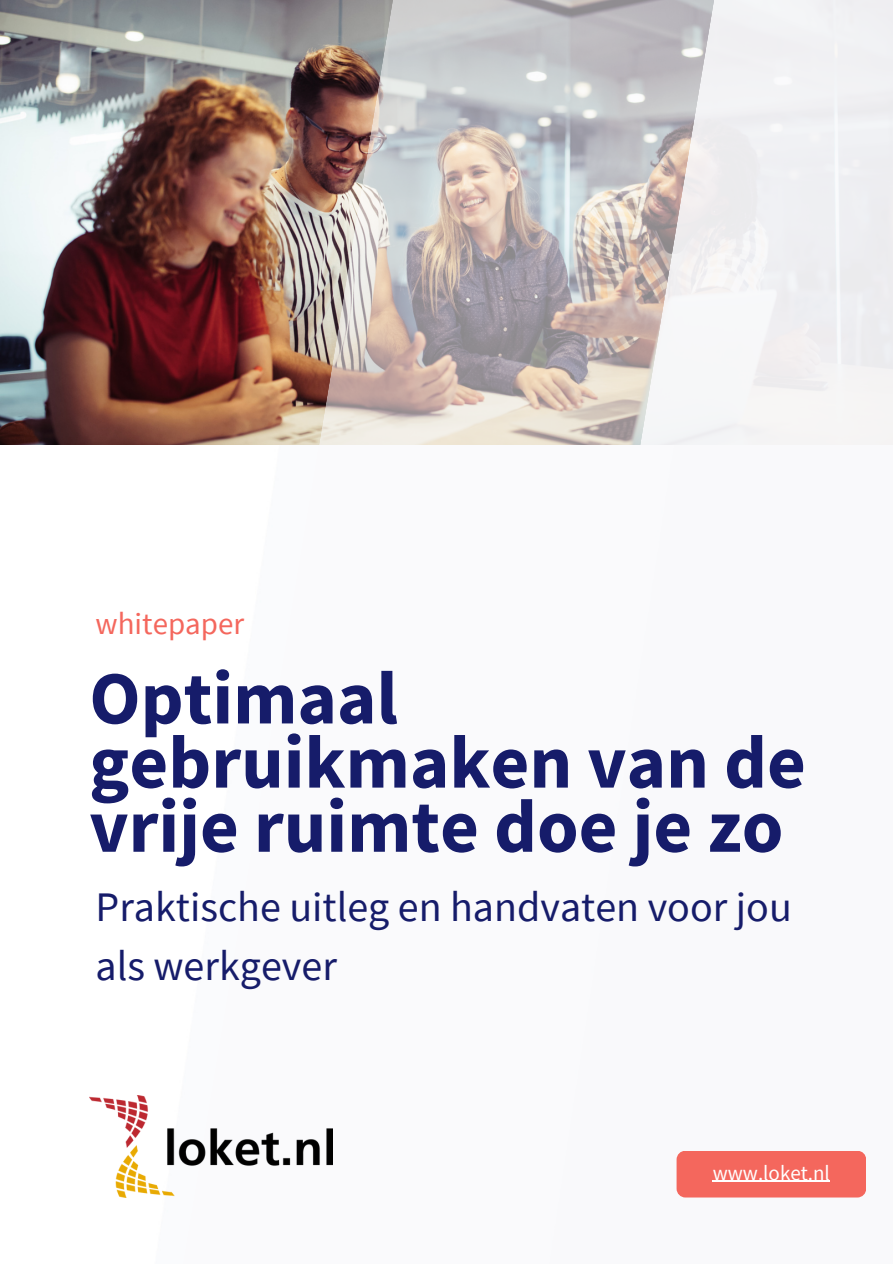
<style>
.page{position:relative;width:893px;height:1264px;background:#fff}
.page>*{position:absolute;margin:0;border:0;box-sizing:border-box;transform-origin:0 0}
.t1{font:700 75px/64.2px "Source Sans Pro";color:#161c6a}
.t2{font:42px/58.5px "Source Sans Pro";color:#161c6a}
.t3{font:30.9px "Source Sans Pro";color:#f4675d}
.t4{font:21px "Source Sans Pro";color:#fff}
</style>
<div class="page">
<img style="left:0;top:0;width:177px;height:444px">
<img style="left:177px;top:0;width:316px;height:1166px">
<svg style="left:493px;top:0;width:399px;height:1198px"></svg>
<div style="left:676px;top:1150px;width:190px;height:47px;background:#f4675d;border-radius:9px"></div>
<hr style="left:712px;top:1180px;width:117px;height:1px;background:#fff">
<img style="left:89px;top:1095px;width:243px;height:102px">
<p class="t3" style="left:96px;top:603px;width:150px">whitepaper</p>
<p class="t1" style="left:89px;top:664px;width:718px">Optimaal gebruikmaken van de vrije ruimte doe je zo</p>
<p class="t2" style="left:96px;top:876px;width:697px">Praktische uitleg en handvaten voor jou als werkgever</p>
<p class="t4" style="left:712px;top:1159px;width:119px">www.loket.nl</p>
</div>
